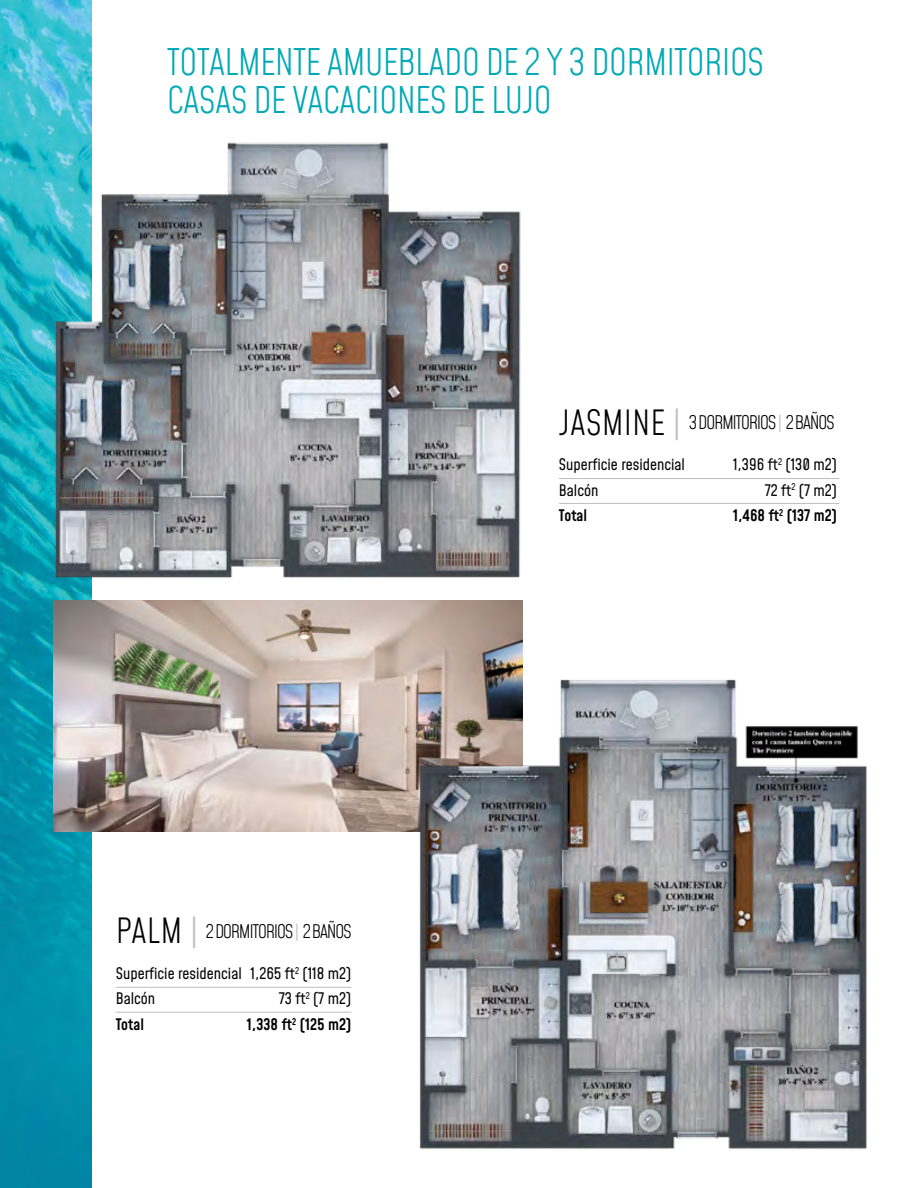
<style>
.page{position:relative;width:918px;height:1188px;background:#fff}
.page>*{position:absolute;margin:0;border:0;box-sizing:border-box;transform-origin:0 0}
.t1{font:300 36px/37.5px "Mohave";letter-spacing:-.025em;color:#00a9b5}
.t2{font:300 18.45px "Mohave";letter-spacing:-.08em;color:#000}
.t3{font:15.6px/25.5px "Mohave";color:#000}
.t4{font:500 15.6px "Mohave";color:#000}
.s1{font-size:34.05px}
.s2{font-size:34.05px;color:#bcbec0}
.s3{color:#bcbec0}
</style>
<div class="page">
<img style="left:0;top:0;width:91px;height:1188px">
<hr style="left:559px;top:478px;width:280px;height:1px;background:#bcbec0">
<hr style="left:559px;top:503px;width:280px;height:1px;background:#bcbec0">
<hr style="left:116px;top:987px;width:235px;height:1px;background:#bcbec0">
<hr style="left:116px;top:1012px;width:235px;height:1px;background:#bcbec0">
<img style="left:54px;top:600px;width:469px;height:232px">
<img style="left:48px;top:121px;width:473px;height:462px">
<img style="left:392px;top:661px;width:475px;height:488px">
<h1 class="t1" style="left:167px;top:46px;width:599px">TOTALMENTE AMUEBLADO DE 2 Y 3 DORMITORIOS<br>CASAS DE VACACIONES DE LUJO</h1>
<p class="t2" style="left:116px;top:919px;width:238px"><span class="s1">PALM</span> <span class="s2">|</span> 2 DORMITORIOS <span class="s3">|</span> 2 BAÑOS</p>
<p class="t3" style="left:116px;top:962px;width:237px">Superficie residencial 1,265 ft<sup>2</sup> (118 m2)<br>Balcón</p>
<p class="t3" style="left:279px;top:987px;width:74px">73 ft<sup>2</sup> (7 m2)</p>
<p class="t4" style="left:116px;top:1015px;width:30px">Total</p>
<p class="t4" style="left:247px;top:1015px;width:106px">1,338 ft<sup>2</sup> (125 m2)</p>
<p class="t2" style="left:559px;top:411px;width:278px"><span class="s1">JASMINE</span> <span class="s2">|</span> 3 DORMITORIOS <span class="s3">|</span> 2 BAÑOS</p>
<p class="t3" style="left:559px;top:453px;width:128px">Superficie residencial</p>
<p class="t3" style="left:733px;top:453px;width:105px">1,396 ft<sup>2</sup> (130 m2)</p>
<p class="t3" style="left:559px;top:478px;width:41px">Balcón</p>
<p class="t3" style="left:765px;top:478px;width:74px">72 ft<sup>2</sup> (7 m2)</p>
<p class="t4" style="left:559px;top:506px;width:30px">Total</p>
<p class="t4" style="left:733px;top:506px;width:105px">1,468 ft<sup>2</sup> (137 m2)</p>
</div>
